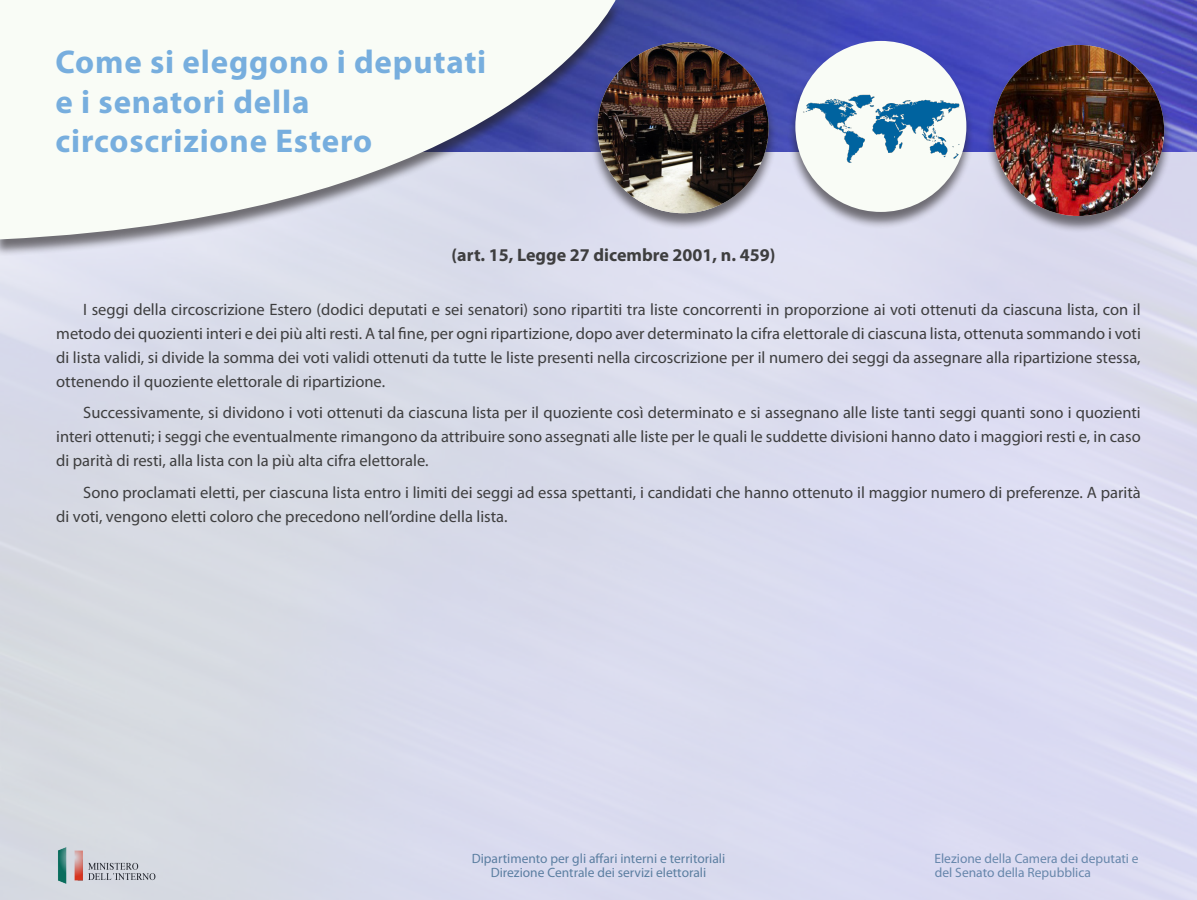
<style>
.page{position:relative;width:1197px;height:900px;background:#fff}
.page>*{position:absolute;margin:0;border:0;box-sizing:border-box;transform-origin:0 0}
.Title_2{font:700 33px/39.6px "Myriad Pro";letter-spacing:.025em;color:#77aede}
.Bodu_3{font:700 18px "Myriad Pro";color:#3e3e3f}
.Bodu_3-2{font:16.5px/24px "Myriad Pro";color:#3e3e3f;text-align:justify}
.t1{font:13.5px "Myriad Pro";color:#628c9e}
.t2{font:13.5px "Myriad Pro";color:#6f96a8}
</style>
<div class="page">
<img style="left:0;top:152px;width:1197px;height:748px">
<img style="left:616px;top:0;width:581px;height:152px">
<div style="left:589px;top:43px;width:188px;height:187px;background:#231f20;opacity:.6"></div>
<img style="left:598px;top:42px;width:171px;height:171px;border-radius:86px">
<div style="left:787px;top:42px;width:187px;height:187px;background:#231f20;opacity:.6"></div>
<div style="left:795px;top:41px;width:171px;height:171px;background:#f9fcf6;border-radius:50%"></div>
<div style="left:985px;top:46px;width:187px;height:187px;background:#231f20;opacity:.6"></div>
<img style="left:993px;top:45px;width:171px;height:171px;border-radius:86px">
<div style="left:0;top:1px;width:623px;height:255px;background:#231f20;opacity:.6"></div>
<svg style="left:0;top:0;width:616px;height:239px;fill:#f9fcf6"></svg>
<img style="left:801px;top:93px;width:160px;height:71px">
<p class="Title_2" style="left:56px;top:41px;width:432px">Come si eleggono i deputati e i senatori della circoscrizione Estero</p>
<p class="Bodu_3" style="left:452px;top:243px;width:325px">(art. 15, Legge 27 dicembre 2001, n. 459)</p>
<p class="Bodu_3-2" style="left:56px;top:297px;width:1086px;text-indent:27px">I seggi della circoscrizione Estero (dodici deputati e sei senatori) sono ripartiti tra liste concorrenti in proporzione ai voti ottenuti da ciascuna lista, con il metodo dei quozienti interi e dei più alti resti. A tal fine, per ogni ripartizione, dopo aver determinato la cifra elettorale di ciascuna lista, ottenuta sommando i voti di lista validi, si divide la somma dei voti validi ottenuti da tutte le liste presenti nella circoscrizione per il numero dei seggi da assegnare alla ripartizione stessa, ottenendo il quoziente elettorale di ripartizione.</p>
<p class="Bodu_3-2" style="left:56px;top:400px;width:1086px;text-indent:27px">Successivamente, si dividono i voti ottenuti da ciascuna lista per il quoziente così determinato e si assegnano alle liste tanti seggi quanti sono i quozienti interi ottenuti; i seggi che eventualmente rimangono da attribuire sono assegnati alle liste per le quali le suddette divisioni hanno dato i maggiori resti e, in caso di parità di resti, alla lista con la più alta cifra elettorale.</p>
<p class="Bodu_3-2" style="left:56px;top:480px;width:1086px;text-indent:27px">Sono proclamati eletti, per ciascuna lista entro i limiti dei seggi ad essa spettanti, i candidati che hanno ottenuto il maggior numero di preferenze. A parità di voti, vengono eletti coloro che precedono nell’ordine della lista.</p>
<p class="t1" style="left:472px;top:851px;width:255px">Dipartimento per gli affari interni e territoriali</p>
<p class="t2" style="left:934px;top:851px;width:206px">Elezione della Camera dei deputati e</p>
<p class="t1" style="left:491px;top:864px;width:217px">Direzione Centrale dei servizi elettorali</p>
<p class="t2" style="left:935px;top:864px;width:158px">del Senato della Repubblica</p>
</div>
